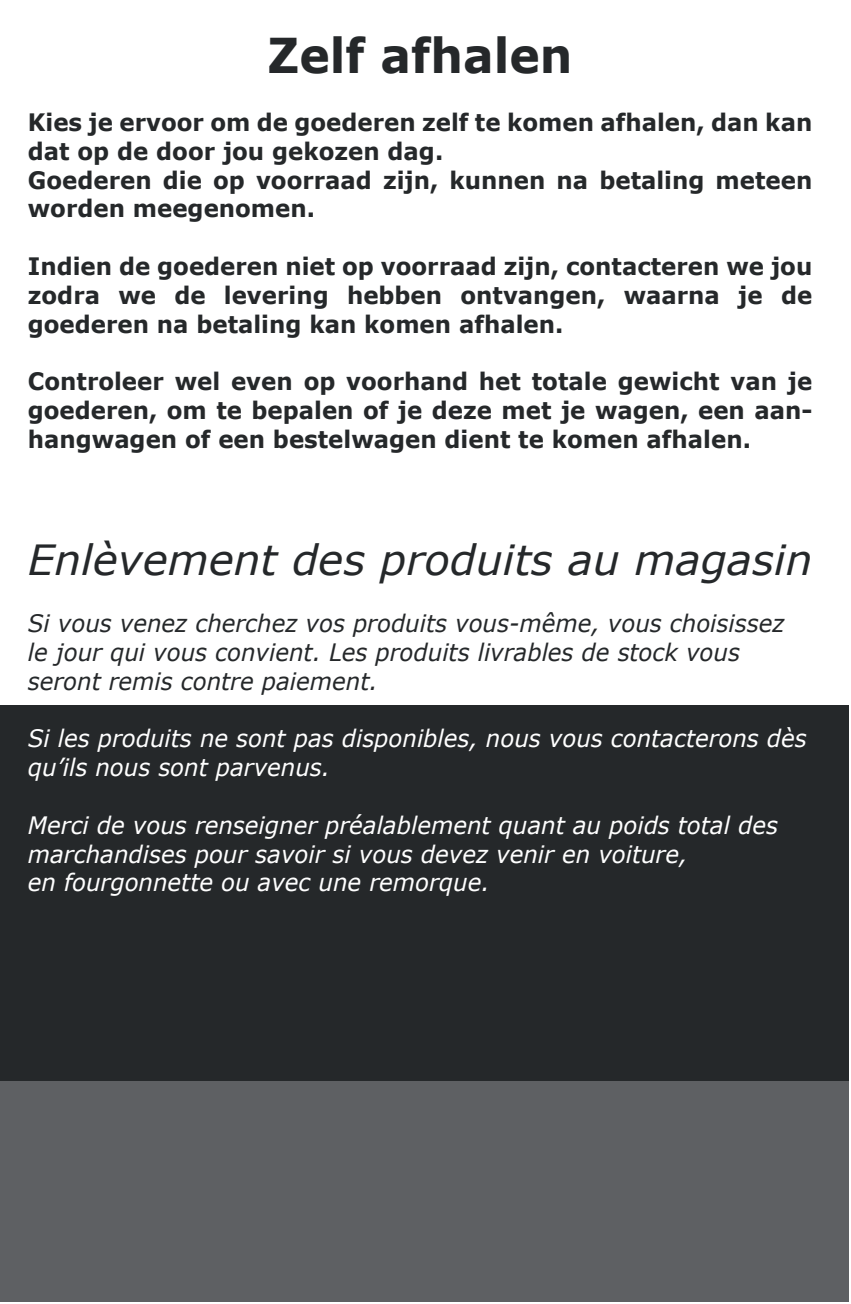
<style>
.page{position:relative;width:851px;height:1304px;background:#fff}
.page>*{position:absolute;margin:0;border:0;box-sizing:border-box;transform-origin:0 0}
.t1{font:700 48px "Verdana";color:#25282a;scale:.95 1}
.t2{font:italic 41.6px "Verdana";color:#25282a}
.t3{font:700 24px/28.8px "Verdana";color:#25282a;text-align:justify;scale:.95 1}
.t4{font:italic 24px/28.8px "Verdana";color:#fff;scale:.95 1}
.t5{font:italic 24px/28.8px "Verdana";color:#25282a;scale:.95 1}
</style>
<div class="page">
<div style="left:0;top:908px;width:848px;height:394px;background:#5e6063"></div>
<div style="left:0;top:706px;width:848px;height:375px;background:#25282a"></div>
<h1 class="t1" style="left:267px;top:25px;width:322px">Zelf afhalen</h1>
<p class="t3" style="left:28px;top:108px;width:827px;text-align:left">Kies je ervoor om de goederen zelf te komen afhalen, dan kan dat op de door jou gekozen dag.<br>Goederen die op voorraad zijn, kunnen na betaling meteen worden meegenomen.</p>
<p class="t3" style="left:28px;top:252px;width:827px">Indien de goederen niet op voorraad zijn, contacteren we jou zodra we de levering hebben ontvangen, waarna je de goederen na betaling kan komen afhalen.</p>
<p class="t3" style="left:28px;top:367px;width:827px">Controleer wel even op voorhand het totale gewicht van je goederen, om te bepalen of je deze met je wagen, een aan&shy;hangwagen of een bestelwagen dient te komen afhalen.</p>
<h2 class="t2" style="left:28px;top:533px;width:785px">Enlèvement des produits au magasin</h2>
<p class="t5" style="left:28px;top:609px;width:797px">Si vous venez cherchez vos produits vous-même, vous choisissez le jour qui vous convient. Les produits livrables de stock vous seront remis contre paiement.</p>
<p class="t4" style="left:28px;top:725px;width:821px">Si les produits ne sont pas disponibles, nous vous contacterons dès qu’ils nous sont parvenus.</p>
<p class="t4" style="left:28px;top:811px;width:791px">Merci de vous renseigner préalablement quant au poids total des marchandises pour savoir si vous devez venir en voiture,<br>en fourgonnette ou avec une remorque.</p>
</div>
